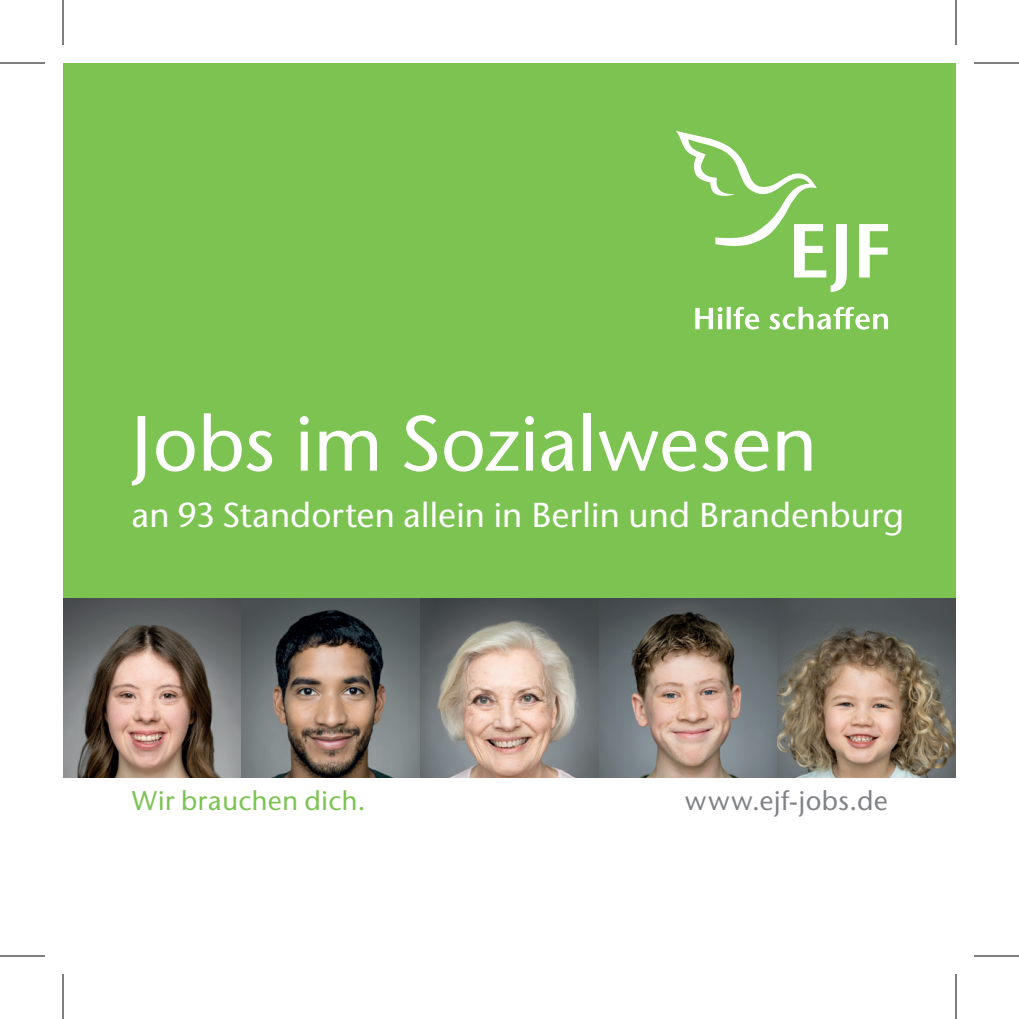
<style>
.page{position:relative;width:1019px;height:1019px;background:#fff}
.page>*{position:absolute;margin:0;border:0;box-sizing:border-box;transform-origin:0 0}
.t1{font:500 78px "Stone Sans ITC";letter-spacing:-.015em;color:#fff}
.t2{font:500 34.5px "Stone Sans ITC";letter-spacing:-.005em;color:#fff}
.t3{font:500 27px "Stone Sans ITC";letter-spacing:.005em;color:#7cc352}
.t4{font:500 27px "Stone Sans ITC";letter-spacing:.005em;color:#808285}
</style>
<div class="page">
<div style="left:63px;top:63px;width:893px;height:673px;background:#7cc352"></div>
<svg style="left:695px;top:307px;width:193px;height:23px"></svg>
<svg style="left:676px;top:131px;width:212px;height:161px"></svg>
<img style="left:63px;top:599px;width:893px;height:178px">
<svg style="left:0;top:956px;width:45px;height:1px"></svg>
<svg style="left:974px;top:956px;width:45px;height:1px"></svg>
<svg style="left:956px;top:0;width:1px;height:45px"></svg>
<svg style="left:956px;top:974px;width:1px;height:45px"></svg>
<hr style="left:0;top:62px;width:45px;height:2px;background:#000">
<hr style="left:974px;top:62px;width:45px;height:2px;background:#000">
<hr style="left:0;top:955px;width:45px;height:1px;background:#000">
<hr style="left:974px;top:955px;width:45px;height:1px;background:#000">
<hr style="left:62px;top:0;width:2px;height:45px;background:#000">
<hr style="left:62px;top:974px;width:2px;height:45px;background:#000">
<hr style="left:955px;top:0;width:1px;height:45px;background:#000">
<hr style="left:955px;top:974px;width:1px;height:45px;background:#000">
<p class="t1" style="left:129px;top:396px;width:690px">Jobs im Sozialwesen</p>
<p class="t2" style="left:131px;top:494px;width:774px">an 93 Standorten allein in Berlin und Brandenburg</p>
<p class="t3" style="left:131px;top:784px;width:236px">Wir brauchen dich.</p>
<p class="t4" style="left:685px;top:784px;width:205px">www.ejf-jobs.de</p>
</div>
